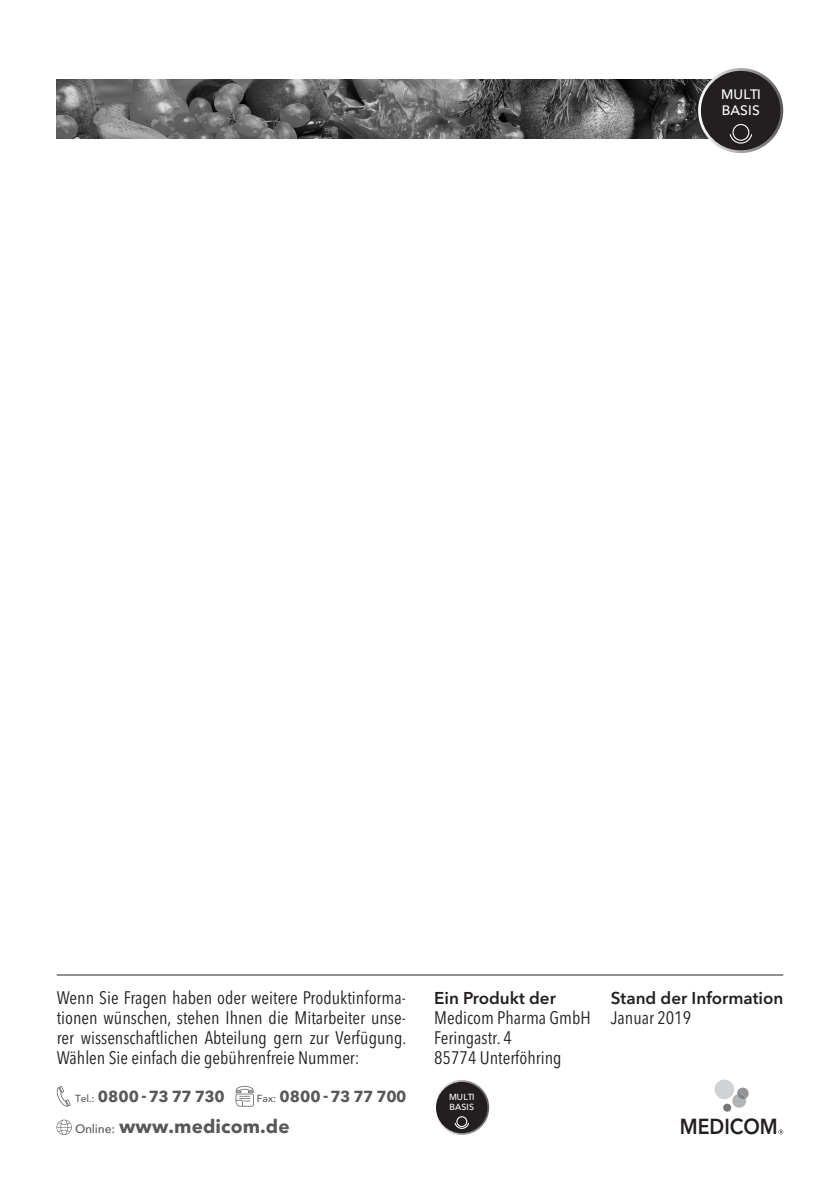
<style>
.page{position:relative;width:840px;height:1191px;background:#fff}
.page>*{position:absolute;margin:0;border:0;box-sizing:border-box;transform-origin:0 0}
.t1{font:600 21.6px "Avenir Next LT Pro";color:#231f20;scale:.9 1}
.t2{font:700 18.8px "Avenir Next LT Pro";letter-spacing:.005em;color:#57585a}
.Texto_Avenir_9pt__10{font:condensed 18px/20px "Avenir Next LT Pro";color:#231f20}
.Texto_Avenir_9pt__10-2{font:600 17px "Avenir Next LT Pro";color:#231f20}
.t3{font:700 15.8px "Avenir Next LT Pro";letter-spacing:-.03em;color:#57585a}
.t4{font:500 13.6px/15.6px "Avenir Next LT Pro";color:#fff}
.t5{font:500 8.8px/10.2px "Avenir Next LT Pro";color:#fff}
.s1{font-weight:500;font-size:10.2px}
.s2{font-weight:500;font-size:12px}
</style>
<div class="page">
<svg style="left:778px;top:1129px;width:4px;height:5px"></svg>
<svg style="left:722px;top:1103px;width:8px;height:8px"></svg>
<div style="left:714px;top:1079px;width:19px;height:20px;background:#d1d2d4;border-radius:50%"></div>
<svg style="left:732px;top:1087px;width:16px;height:20px"></svg>
<hr style="left:57px;top:974px;width:725px;height:1px;background:#231f20">
<img style="left:57px;top:79px;width:653px;height:60px">
<svg style="left:697px;top:68px;width:85px;height:85px"></svg>
<div style="left:700px;top:71px;width:80px;height:79px;background:#231f20;border-radius:50%"></div>
<svg style="left:729px;top:133px;width:23px;height:11px"></svg>
<div style="left:732px;top:124px;width:17px;height:17px;border:1px solid #fff;border-radius:50%"></div>
<svg style="left:434px;top:1080px;width:55px;height:55px"></svg>
<div style="left:436px;top:1081px;width:51px;height:52px;background:#231f20;border-radius:50%"></div>
<svg style="left:454px;top:1121px;width:15px;height:8px"></svg>
<div style="left:456px;top:1116px;width:11px;height:11px;border:1px solid #fff;border-radius:50%"></div>
<svg style="left:56px;top:1119px;width:16px;height:16px"></svg>
<svg style="left:56px;top:1086px;width:15px;height:20px"></svg>
<svg style="left:235px;top:1086px;width:18px;height:20px"></svg>
<p class="t4" style="left:720px;top:86px;width:41px">MULTI<br>BASIS</p>
<p class="Texto_Avenir_9pt__10" style="left:57px;top:988px;width:351px;text-align:justify">Wenn Sie Fragen haben oder weitere Produktinforma&shy;tionen wünschen, stehen Ihnen die Mitarbeiter unse&shy;rer wissenschaftlichen Abteilung gern zur Verfügung.<br>Wählen Sie einfach die gebührenfreie Nummer:</p>
<p class="t3" style="left:75px;top:1087px;width:151px"><span class="s1">Tel.:</span> 0800 -73 77 730</p>
<p class="t2" style="left:75px;top:1115px;width:216px"><span class="s2">Online:</span> www.medicom.de</p>
<p class="t3" style="left:257px;top:1087px;width:151px"><span class="s1">Fax:</span> 0800 -73 77 700</p>
<p class="Texto_Avenir_9pt__10-2" style="left:434px;top:987px;width:123px">Ein Produkt der</p>
<p class="Texto_Avenir_9pt__10" style="left:434px;top:1008px;width:158px">Medicom Pharma GmbH<br>Feringastr. 4<br>85774 Unterföhring</p>
<p class="t5" style="left:449px;top:1091px;width:27px">MULTI<br>BASIS</p>
<p class="Texto_Avenir_9pt__10-2" style="left:610px;top:988px;width:174px">Stand der Information</p>
<p class="Texto_Avenir_9pt__10" style="left:610px;top:1008px;width:82px">Januar 2019</p>
<p class="t1" style="left:679px;top:1113px;width:110px">MEDICOM</p>
</div>
